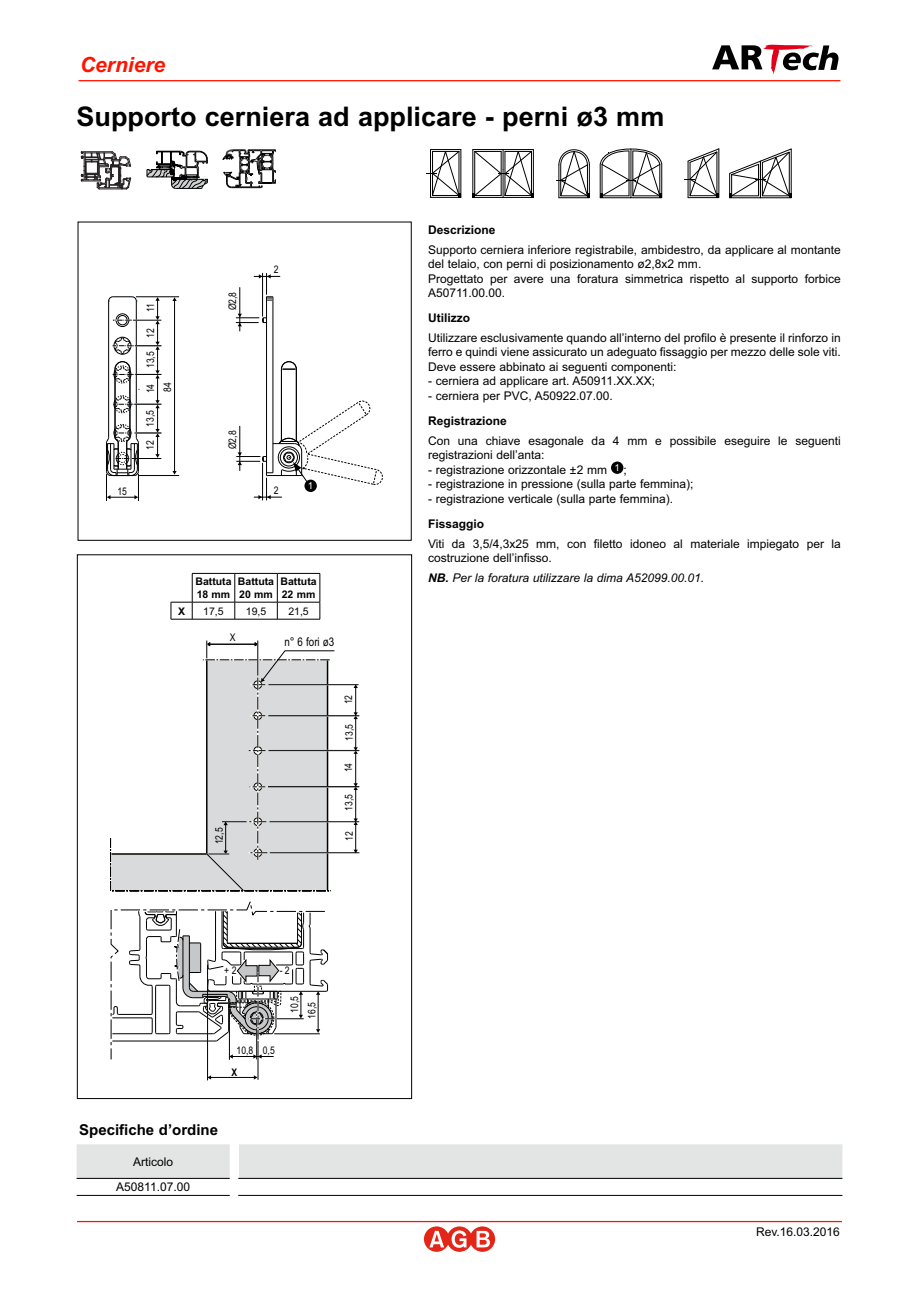
<style>
.page{position:relative;width:919px;height:1289px;background:#fff}
.page>*{position:absolute;margin:0;border:0;box-sizing:border-box;transform-origin:0 0}
.t1{font:700 27px "Arial";color:#000}
.t2{font:italic 700 21px "Arial";color:#ff1300}
.t3{font:700 15px "Arial";color:#000}
.t4{font:12px/14.4px "Arial";color:#000}
.t5{font:italic 12px "Arial";color:#000}
.t6{font:700 12px "Arial";color:#000}
.t7{font:12px "Arial Narrow";color:#000}
.t8{font:10.5px "Arial Narrow";color:#000}
.t9{font:700 10.5px/12.6px "Arial";color:#000}
.t10{font:10.5px "Arial";color:#000}
.t11{font:700 10.5px "Arial Narrow";color:#000}
.t12{font:9.6px "Arial Narrow";color:#fff;scale:1.25 1}
.s1{font-weight:700}
</style>
<div class="page">
<svg style="left:712px;top:45px;width:126px;height:29px"></svg>
<hr style="left:78px;top:80px;width:762px;height:1px;background:#ff1300">
<svg style="left:424px;top:1226px;width:71px;height:25px"></svg>
<hr style="left:77px;top:1220px;width:764px;height:2px;background:#ff1300">
<hr style="left:136px;top:296px;width:43px;height:1px;background:#000">
<hr style="left:174px;top:300px;width:1px;height:171px;background:#000">
<svg style="left:172px;top:297px;width:5px;height:4px"></svg>
<hr style="left:139px;top:475px;width:40px;height:1px;background:#000">
<svg style="left:106px;top:296px;width:55px;height:205px"></svg>
<svg style="left:236px;top:273px;width:147px;height:227px"></svg>
<hr style="left:473px;top:197px;width:60px;height:1px;background:#000">
<hr style="left:533px;top:149px;width:1px;height:48px;background:#000">
<svg style="left:472px;top:149px;width:61px;height:48px"></svg>
<hr style="left:430px;top:149px;width:31px;height:1px;background:#000">
<hr style="left:430px;top:197px;width:31px;height:1px;background:#000">
<hr style="left:460px;top:149px;width:1px;height:48px;background:#000">
<hr style="left:430px;top:149px;width:1px;height:48px;background:#000">
<svg style="left:426px;top:151px;width:35px;height:46px"></svg>
<svg style="left:600px;top:149px;width:62px;height:49px"></svg>
<svg style="left:556px;top:149px;width:33px;height:49px"></svg>
<svg style="left:729px;top:149px;width:62px;height:49px"></svg>
<svg style="left:684px;top:148px;width:35px;height:50px"></svg>
<hr style="left:270px;top:852px;width:89px;height:1px;background:#000">
<hr style="left:269px;top:821px;width:90px;height:1px;background:#000">
<hr style="left:355px;top:789px;width:1px;height:30px;background:#000">
<hr style="left:268px;top:786px;width:91px;height:1px;background:#000">
<hr style="left:355px;top:753px;width:1px;height:30px;background:#000">
<svg style="left:353px;top:783px;width:5px;height:7px"></svg>
<hr style="left:268px;top:750px;width:91px;height:1px;background:#000">
<hr style="left:355px;top:718px;width:1px;height:30px;background:#000">
<svg style="left:353px;top:747px;width:5px;height:6px"></svg>
<svg style="left:353px;top:818px;width:5px;height:35px"></svg>
<hr style="left:268px;top:715px;width:91px;height:1px;background:#000">
<hr style="left:268px;top:684px;width:90px;height:1px;background:#000">
<svg style="left:353px;top:684px;width:5px;height:35px"></svg>
<hr style="left:207px;top:964px;width:1px;height:116px;background:#000">
<hr style="left:258px;top:1040px;width:1px;height:39px;background:#000">
<hr style="left:210px;top:1077px;width:44px;height:1px;background:#000">
<svg style="left:207px;top:1075px;width:4px;height:4px"></svg>
<svg style="left:110px;top:640px;width:224px;height:421px"></svg>
<hr style="left:274px;top:1033px;width:46px;height:1px;background:#000">
<svg style="left:147px;top:151px;width:61px;height:38px"></svg>
<svg style="left:81px;top:151px;width:50px;height:39px"></svg>
<hr style="left:82px;top:151px;width:30px;height:1px;background:#231f20">
<svg style="left:223px;top:149px;width:53px;height:39px"></svg>
<div style="left:77px;top:1144px;width:765px;height:34px;background:#e3e4e4"></div>
<div style="left:230px;top:1144px;width:8px;height:51px;background:#fff"></div>
<hr style="left:77px;top:1178px;width:153px;height:1px;background:#000">
<hr style="left:238px;top:1178px;width:604px;height:1px;background:#000">
<hr style="left:77px;top:1195px;width:153px;height:1px;background:#000">
<hr style="left:238px;top:1195px;width:604px;height:1px;background:#000">
<div style="left:611px;top:461px;width:12px;height:13px;background:#000;border-radius:50%"></div>
<hr style="left:192px;top:573px;width:43px;height:1px;background:#000">
<hr style="left:235px;top:573px;width:42px;height:1px;background:#000">
<hr style="left:277px;top:573px;width:43px;height:1px;background:#000">
<hr style="left:192px;top:602px;width:43px;height:1px;background:#000">
<svg style="left:171px;top:573px;width:22px;height:46px"></svg>
<hr style="left:235px;top:602px;width:42px;height:1px;background:#000">
<svg style="left:234px;top:573px;width:1px;height:46px"></svg>
<hr style="left:277px;top:602px;width:43px;height:1px;background:#000">
<svg style="left:277px;top:573px;width:1px;height:46px"></svg>
<svg style="left:319px;top:573px;width:1px;height:46px"></svg>
<hr style="left:171px;top:619px;width:149px;height:1px;background:#000">
<h2 class="t2" style="left:80px;top:53px;width:87px">Cerniere</h2>
<h1 class="t1" style="left:77px;top:107px;width:589px">Supporto cerniera ad applicare - perni ø3 mm</h1>
<p class="t8" style="left:117px;top:487px;width:11px">15</p>
<p class="t8" style="left:146px;top:312px;width:11px;rotate:-90deg">11</p>
<p class="t8" style="left:146px;top:338px;width:11px;rotate:-90deg">12</p>
<p class="t8" style="left:147px;top:368px;width:18px;rotate:-90deg">13,5</p>
<p class="t8" style="left:146px;top:393px;width:11px;rotate:-90deg">14</p>
<p class="t8" style="left:146px;top:426px;width:18px;rotate:-90deg">13,5</p>
<p class="t8" style="left:146px;top:450px;width:11px;rotate:-90deg">12</p>
<p class="t8" style="left:164px;top:392px;width:11px;rotate:-90deg">84</p>
<p class="t8" style="left:229px;top:310px;width:20px;rotate:-90deg">Ø2,8</p>
<p class="t8" style="left:274px;top:265px;width:6px">2</p>
<p class="t8" style="left:229px;top:449px;width:20px;rotate:-90deg">Ø2,8</p>
<p class="t8" style="left:274px;top:486px;width:6px">2</p>
<p class="t12" style="left:308px;top:482px;width:6px">1</p>
<p class="t6" style="left:428px;top:225px;width:69px">Descrizione</p>
<p class="t4" style="left:428px;top:243px;width:414px">Supporto cerniera inferiore registrabile, ambidestro, da applicare al montante del telaio, con perni di posizionamento ø2,8x2 mm.<br>Progettato per avere una foratura simmetrica rispetto al supporto forbice A50711.00.00.</p>
<p class="t6" style="left:428px;top:314px;width:43px">Utilizzo</p>
<p class="t4" style="left:428px;top:332px;width:414px;text-align:justify">Utilizzare esclusivamente quando all’interno del profilo è presente il rinforzo in ferro e quindi viene assicurato un adeguato fissaggio per mezzo delle sole viti.<br>Deve essere abbinato ai seguenti componenti:</p>
<p class="t4" style="left:428px;top:375px;width:228px">- cerniera ad applicare art. A50911.XX.XX;</p>
<p class="t4" style="left:428px;top:389px;width:186px">- cerniera per PVC, A50922.07.00.</p>
<p class="t6" style="left:428px;top:416px;width:80px">Registrazione</p>
<p class="t4" style="left:428px;top:434px;width:414px">Con una chiave esagonale da 4 mm e possibile eseguire le seguenti registrazioni dell’anta:</p>
<p class="t4" style="left:428px;top:463px;width:200px">- registrazione orizzontale ±2 mm <sup>1</sup> ;</p>
<p class="t4" style="left:428px;top:478px;width:267px">- registrazione in pressione (sulla parte femmina);</p>
<p class="t4" style="left:428px;top:492px;width:247px">- registrazione verticale (sulla parte femmina).</p>
<p class="t6" style="left:428px;top:519px;width:58px">Fissaggio</p>
<p class="t4" style="left:428px;top:537px;width:414px">Viti da 3,5/4,3x25 mm, con filetto idoneo al materiale impiegato per la costruzione dell’infisso.</p>
<p class="t9" style="left:195px;top:576px;width:38px">Battuta</p>
<p class="t5" style="left:428px;top:571px;width:278px"><span class="s1">NB.</span> Per la foratura utilizzare la dima A52099.00.01.</p>
<p class="t9" style="left:197px;top:589px;width:35px">18 mm</p>
<p class="t9" style="left:238px;top:576px;width:38px">Battuta<br>20 mm</p>
<p class="t9" style="left:280px;top:576px;width:38px">Battuta<br>22 mm</p>
<p class="t9" style="left:178px;top:605px;width:9px">X</p>
<p class="t10" style="left:203px;top:607px;width:22px">17,5</p>
<p class="t10" style="left:246px;top:607px;width:22px">19,5</p>
<p class="t10" style="left:288px;top:607px;width:22px">21,5</p>
<p class="t7" style="left:284px;top:637px;width:51px">n° 6 fori ø3</p>
<p class="t8" style="left:230px;top:633px;width:7px">X</p>
<p class="t8" style="left:215px;top:844px;width:18px;rotate:-90deg">12,5</p>
<p class="t8" style="left:345px;top:704px;width:11px;rotate:-90deg">12</p>
<p class="t8" style="left:345px;top:740px;width:18px;rotate:-90deg">13,5</p>
<p class="t8" style="left:344px;top:772px;width:11px;rotate:-90deg">14</p>
<p class="t8" style="left:345px;top:810px;width:18px;rotate:-90deg">13,5</p>
<p class="t8" style="left:345px;top:841px;width:11px;rotate:-90deg">12</p>
<p class="t8" style="left:224px;top:966px;width:14px">+ 2</p>
<p class="t8" style="left:280px;top:966px;width:12px">- 2</p>
<p class="t8" style="left:291px;top:1013px;width:18px;rotate:-90deg">10,5</p>
<p class="t8" style="left:308px;top:1018px;width:18px;rotate:-90deg">16,5</p>
<p class="t8" style="left:236px;top:1046px;width:40px">10,8 0,5</p>
<p class="t11" style="left:231px;top:1066px;width:7px">X</p>
<p class="t3" style="left:79px;top:1123px;width:140px">Specifiche d’ordine</p>
<p class="t4" style="left:116px;top:1149px;width:75px;line-height:25.5px;text-align:center">Articolo<br>A50811.07.00</p>
<p class="t4" style="left:756px;top:1225px;width:85px">Rev.16.03.2016</p>
</div>
